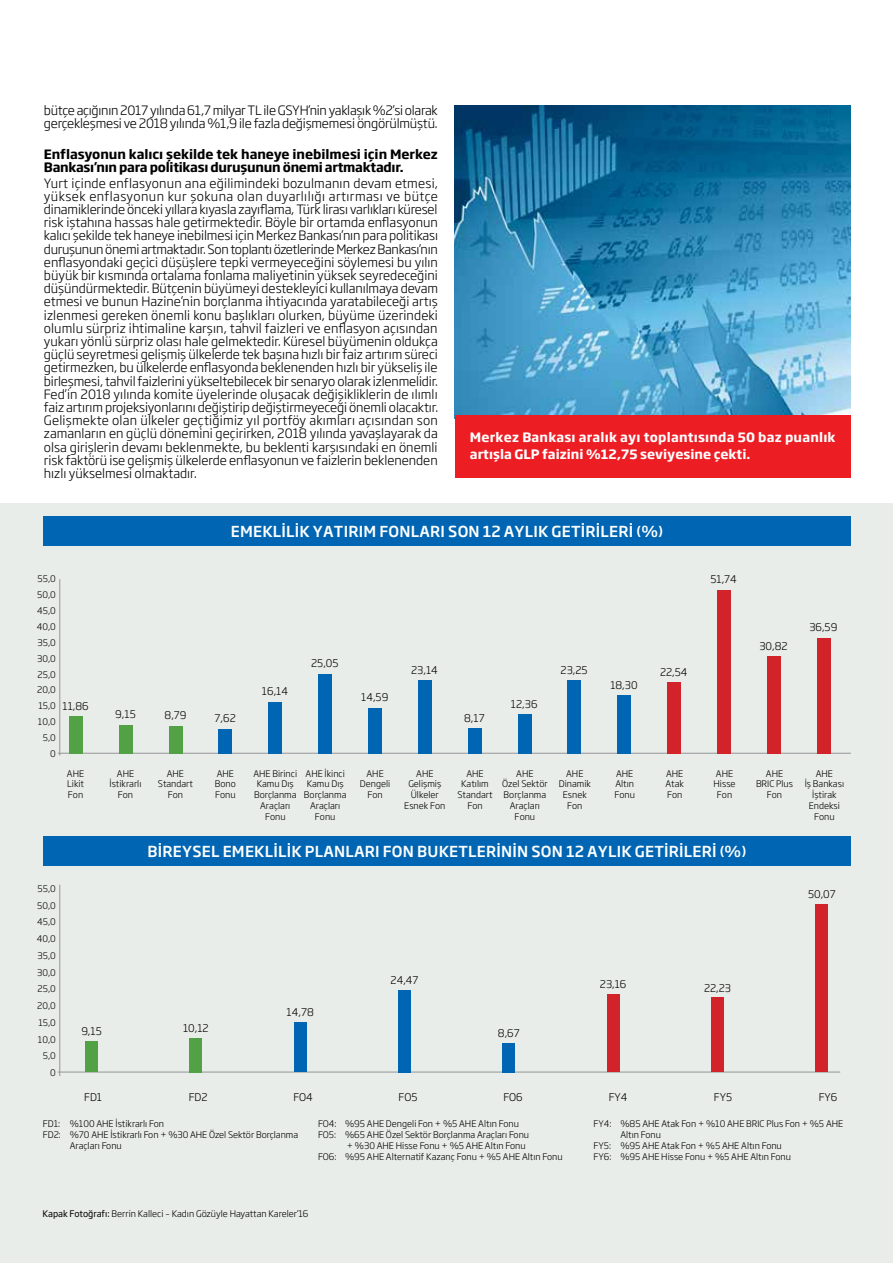
<style>
.page{position:relative;width:893px;height:1263px;background:#fff}
.page>*{position:absolute;margin:0;border:0;box-sizing:border-box;transform-origin:0 0}
.t1{font:500 15px "Soho Gothic Pro";letter-spacing:.015em;color:#fff}
.t2{font:300 12.75px/13.2px "Soho Gothic Pro";letter-spacing:-.015em;color:#000}
.t3{font:700 12.75px/13.2px "Soho Gothic Pro";letter-spacing:-.02em;color:#000}
.t4{font:700 12.75px/16.5px "Soho Gothic Pro";letter-spacing:.015em;color:#fff}
.t5{font:300 10.5px "Soho Gothic Pro";color:#000}
.t6{font:300 9px/10.8px "Soho Gothic Pro";color:#000;text-align:center}
.s1{font-weight:400}
</style>
<div class="page">
<div style="left:0;top:503px;width:893px;height:760px;background:#e9edea"></div>
<div style="left:43px;top:516px;width:808px;height:30px;background:#0066b3"></div>
<div style="left:43px;top:836px;width:808px;height:30px;background:#0066b3"></div>
<hr style="left:60px;top:579px;width:1px;height:176px;background:#939598">
<hr style="left:60px;top:885px;width:1px;height:191px;background:#939598">
<img style="left:455px;top:105px;width:395px;height:310px">
<div style="left:455px;top:415px;width:395px;height:63px;background:#ed1d24"></div>
<hr style="left:58px;top:753px;width:793px;height:1px;background:#939598">
<hr style="left:58px;top:1072px;width:782px;height:1px;background:#939598">
<div style="left:69px;top:716px;width:13px;height:37px;background:#52a145"></div>
<div style="left:119px;top:724px;width:13px;height:29px;background:#52a145"></div>
<div style="left:169px;top:726px;width:13px;height:27px;background:#52a145"></div>
<div style="left:219px;top:729px;width:13px;height:24px;background:#0066b3"></div>
<div style="left:667px;top:682px;width:14px;height:71px;background:#d2232a"></div>
<div style="left:717px;top:590px;width:13px;height:163px;background:#d2232a"></div>
<div style="left:767px;top:656px;width:13px;height:97px;background:#d2232a"></div>
<div style="left:817px;top:638px;width:13px;height:115px;background:#d2232a"></div>
<div style="left:618px;top:695px;width:13px;height:58px;background:#0066b3"></div>
<div style="left:568px;top:680px;width:13px;height:73px;background:#0066b3"></div>
<div style="left:518px;top:714px;width:13px;height:39px;background:#0066b3"></div>
<div style="left:468px;top:728px;width:13px;height:25px;background:#0066b3"></div>
<div style="left:418px;top:680px;width:13px;height:73px;background:#0066b3"></div>
<div style="left:368px;top:707px;width:13px;height:46px;background:#0066b3"></div>
<div style="left:319px;top:674px;width:13px;height:79px;background:#0066b3"></div>
<div style="left:269px;top:702px;width:13px;height:51px;background:#0066b3"></div>
<div style="left:85px;top:1041px;width:13px;height:31px;background:#52a145"></div>
<div style="left:190px;top:1038px;width:12px;height:34px;background:#52a145"></div>
<div style="left:294px;top:1022px;width:13px;height:50px;background:#0066b3"></div>
<div style="left:398px;top:990px;width:13px;height:82px;background:#0066b3"></div>
<div style="left:503px;top:1043px;width:12px;height:29px;background:#0066b3"></div>
<div style="left:816px;top:904px;width:12px;height:168px;background:#d2232a"></div>
<div style="left:711px;top:997px;width:13px;height:75px;background:#d2232a"></div>
<div style="left:607px;top:995px;width:12px;height:77px;background:#d2232a"></div>
<p class="t2" style="left:44px;top:103px;width:395px">bütçe açığının 2017 yılında 61,7 milyar TL ile GSYH’nin yaklaşık %2’si olarak gerçekleşmesi ve 2018 yılında %1,9 ile fazla değişmemesi öngörülmüştü.</p>
<p class="t3" style="left:44px;top:147px;width:395px">Enflasyonun kalıcı şekilde tek haneye inebilmesi için Merkez<br>Bankası’nın para politikası duruşunun önemi artmaktadır.</p>
<p class="t2" style="left:44px;top:176px;width:396px;text-align:justify">Yurt içinde enflasyonun ana eğilimindeki bozulmanın devam etmesi, yüksek enflasyonun kur şokuna olan duyarlılığı artırması ve bütçe dinamiklerinde önceki yıllara kıyasla zayıflama, Türk lirası varlıkları küresel risk iştahına hassas hale getirmektedir. Böyle bir ortamda enflasyonun kalıcı şekilde tek haneye inebilmesi için Merkez Bankası’nın para politikası duruşunun önemi artmaktadır. Son toplantı özetlerinde Merkez Bankası’nın enflasyondaki geçici düşüşlere tepki vermeyeceğini söylemesi bu yılın büyük bir kısmında ortalama fonlama maliyetinin yüksek seyredeceğini düşündürmektedir. Bütçenin büyümeyi destekleyici kullanılmaya devam etmesi ve bunun Hazine’nin borçlanma ihtiyacında yaratabileceği artış izlenmesi gereken önemli konu başlıkları olurken, büyüme üzerindeki olumlu sürpriz ihtimaline karşın, tahvil faizleri ve enflasyon açısından yukarı yönlü sürpriz olası hale gelmektedir. Küresel büyümenin oldukça güçlü seyretmesi gelişmiş ülkelerde tek başına hızlı bir faiz artırım süreci getirmezken, bu ülkelerde enflasyonda beklenenden hızlı bir yükseliş ile birleşmesi, tahvil faizlerini yükseltebilecek bir senaryo olarak izlenmelidir.<br>Fed’in 2018 yılında komite üyelerinde oluşacak değişikliklerin de ılımlı faiz artırım projeksiyonlarını değiştirip değiştirmeyeceği önemli olacaktır.<br>Gelişmekte olan ülkeler geçtiğimiz yıl portföy akımları açısından son zamanların en güçlü dönemini geçirirken, 2018 yılında yavaşlayarak da olsa girişlerin devamı beklenmekte, bu beklenti karşısındaki en önemli risk faktörü ise gelişmiş ülkelerde enflasyonun ve faizlerin beklenenden hızlı yükselmesi olmaktadır.</p>
<p class="t4" style="left:470px;top:428px;width:367px">Merkez Bankası aralık ayı toplantısında 50 baz puanlık artışla GLP faizini %12,75 seviyesine çekti.</p>
<p class="t6" style="left:37px;top:570px;width:21px;line-height:15.9px;text-align:right">55,0<br>50,0<br>45,0<br>40,0<br>35,0<br>30,0<br>25,0<br>20,0<br>15,0<br>10,0<br>5,0<br>0</p>
<p class="t5" style="left:62px;top:698px;width:28px">11,86</p>
<p class="t5" style="left:115px;top:706px;width:22px">9,15</p>
<p class="t1" style="left:231px;top:519px;width:434px">EMEKLİLİK YATIRIM FONLARI SON 12 AYLık GETİRİLERİ (%)</p>
<p class="t5" style="left:165px;top:707px;width:23px">8,79</p>
<p class="t5" style="left:215px;top:709px;width:23px">7,62</p>
<p class="t5" style="left:262px;top:683px;width:28px">16,14</p>
<p class="t5" style="left:311px;top:655px;width:29px">25,05</p>
<p class="t5" style="left:361px;top:689px;width:29px">14,59</p>
<p class="t5" style="left:411px;top:662px;width:28px">23,14</p>
<p class="t5" style="left:464px;top:709px;width:22px">8,17</p>
<p class="t5" style="left:511px;top:696px;width:28px">12,36</p>
<p class="t5" style="left:561px;top:662px;width:29px">23,25</p>
<p class="t5" style="left:610px;top:676px;width:29px">18,30</p>
<p class="t5" style="left:660px;top:664px;width:29px">22,54</p>
<p class="t5" style="left:710px;top:571px;width:28px">51,74</p>
<p class="t5" style="left:759px;top:638px;width:30px">30,82</p>
<p class="t5" style="left:809px;top:619px;width:29px">36,59</p>
<p class="t6" style="left:67px;top:767px;width:19px;text-align:justify">AHE Likit Fon</p>
<p class="t6" style="left:110px;top:767px;width:33px">AHE<br>İstikrarlı<br>Fon</p>
<p class="t6" style="left:158px;top:767px;width:37px">AHE<br>Standart<br>Fon</p>
<p class="t6" style="left:215px;top:767px;width:22px;text-align:left">AHE<br>Bono<br>Fonu</p>
<p class="t6" style="left:253px;top:767px;width:45px">AHE Birinci<br>Kamu Dış<br>Borçlanma<br>Araçları<br>Fonu</p>
<p class="t6" style="left:304px;top:767px;width:44px">AHE İkinci<br>Kamu Dış<br>Borçlanma<br>Araçları<br>Fonu</p>
<p class="t6" style="left:360px;top:767px;width:32px">AHE<br>Dengeli<br>Fon</p>
<p class="t6" style="left:404px;top:767px;width:43px">AHE<br>Gelişmiş<br>Ülkeler<br>Esnek Fon</p>
<p class="t6" style="left:457px;top:767px;width:37px">AHE<br>Katılım<br>Standart<br>Fon</p>
<p class="t6" style="left:502px;top:767px;width:47px">AHE<br>Özel Sektör<br>Borçlanma<br>Araçları<br>Fonu</p>
<p class="t6" style="left:559px;top:767px;width:34px">AHE<br>Dinamik<br>Esnek<br>Fon</p>
<p class="t6" style="left:614px;top:767px;width:22px;text-align:left">AHE<br>Altın<br>Fonu</p>
<p class="t6" style="left:665px;top:767px;width:20px;text-align:justify">AHE Atak Fon</p>
<p class="t6" style="left:714px;top:767px;width:24px">AHE<br>Hisse<br>Fon</p>
<p class="t6" style="left:756px;top:767px;width:38px">AHE<br>BRIC Plus<br>Fon</p>
<p class="t6" style="left:805px;top:767px;width:41px">AHE<br>İş Bankası<br>İştirak<br>Endeksi<br>Fonu</p>
<p class="t6" style="left:37px;top:879px;width:21px;line-height:16.8px;text-align:right">55,0<br>50,0<br>45,0<br>40,0<br>35,0<br>30,0<br>25,0<br>20,0<br>15,0<br>10,0<br>5,0<br>0</p>
<p class="t1" style="left:148px;top:839px;width:600px">BİREYSEL EMEKLİLİK PLANLARI FON BUKETLERİNİN SON 12 AYLık GETİRİLERİ (%)</p>
<p class="t5" style="left:81px;top:1023px;width:22px">9,15</p>
<p class="t5" style="left:183px;top:1020px;width:27px">10,12</p>
<p class="t5" style="left:287px;top:1004px;width:29px">14,78</p>
<p class="t5" style="left:391px;top:972px;width:29px">24,47</p>
<p class="t5" style="left:498px;top:1025px;width:23px">8,67</p>
<p class="t5" style="left:600px;top:976px;width:28px">23,16</p>
<p class="t5" style="left:704px;top:979px;width:29px">22,23</p>
<p class="t5" style="left:808px;top:886px;width:29px">50,07</p>
<p class="t5" style="left:84px;top:1089px;width:20px">FD1</p>
<p class="t5" style="left:189px;top:1089px;width:20px">FD2</p>
<p class="t5" style="left:293px;top:1089px;width:21px">FO4</p>
<p class="t5" style="left:399px;top:1089px;width:21px">FO5</p>
<p class="t5" style="left:503px;top:1089px;width:21px">FO6</p>
<p class="t5" style="left:609px;top:1089px;width:20px">FY4</p>
<p class="t5" style="left:714px;top:1089px;width:20px">FY5</p>
<p class="t5" style="left:819px;top:1089px;width:20px">FY6</p>
<p class="t6" style="left:43px;top:1118px;width:123px">FD1: %100 AHE İstikrarlı Fon</p>
<p class="t6" style="left:43px;top:1129px;width:257px">FD2: %70 AHE İstikrarlı Fon + %30 AHE Özel Sektör Borçlanma</p>
<p class="t6" style="left:70px;top:1139px;width:54px">Araçları Fonu</p>
<p class="t6" style="left:318px;top:1118px;width:202px">FO4: %95 AHE Dengeli Fon + %5 AHE Altın Fonu</p>
<p class="t6" style="left:318px;top:1129px;width:213px">FO5: %65 AHE Özel Sektör Borçlanma Araçları Fonu</p>
<p class="t6" style="left:347px;top:1139px;width:180px">+ %30 AHE Hisse Fonu + %5 AHE Altın Fonu</p>
<p class="t6" style="left:318px;top:1150px;width:246px">FO6: %95 AHE Alternatif Kazanç Fonu + %5 AHE Altın Fonu</p>
<p class="t6" style="left:43px;top:1207px;width:267px"><span class="s1">Kapak Fotoğrafı:</span> Berrin Kalleci – Kadın Gözüyle Hayattan Kareler’16</p>
<p class="t6" style="left:593px;top:1118px;width:251px">FY4: %85 AHE Atak Fon + %10 AHE BRIC Plus Fon + %5 AHE</p>
<p class="t6" style="left:620px;top:1129px;width:42px">Altın Fonu</p>
<p class="t6" style="left:593px;top:1139px;width:190px">FY5: %95 AHE Atak Fon + %5 AHE Altın Fonu</p>
<p class="t6" style="left:593px;top:1150px;width:199px">FY6: %95 AHE Hisse Fonu + %5 AHE Altın Fonu</p>
</div>
